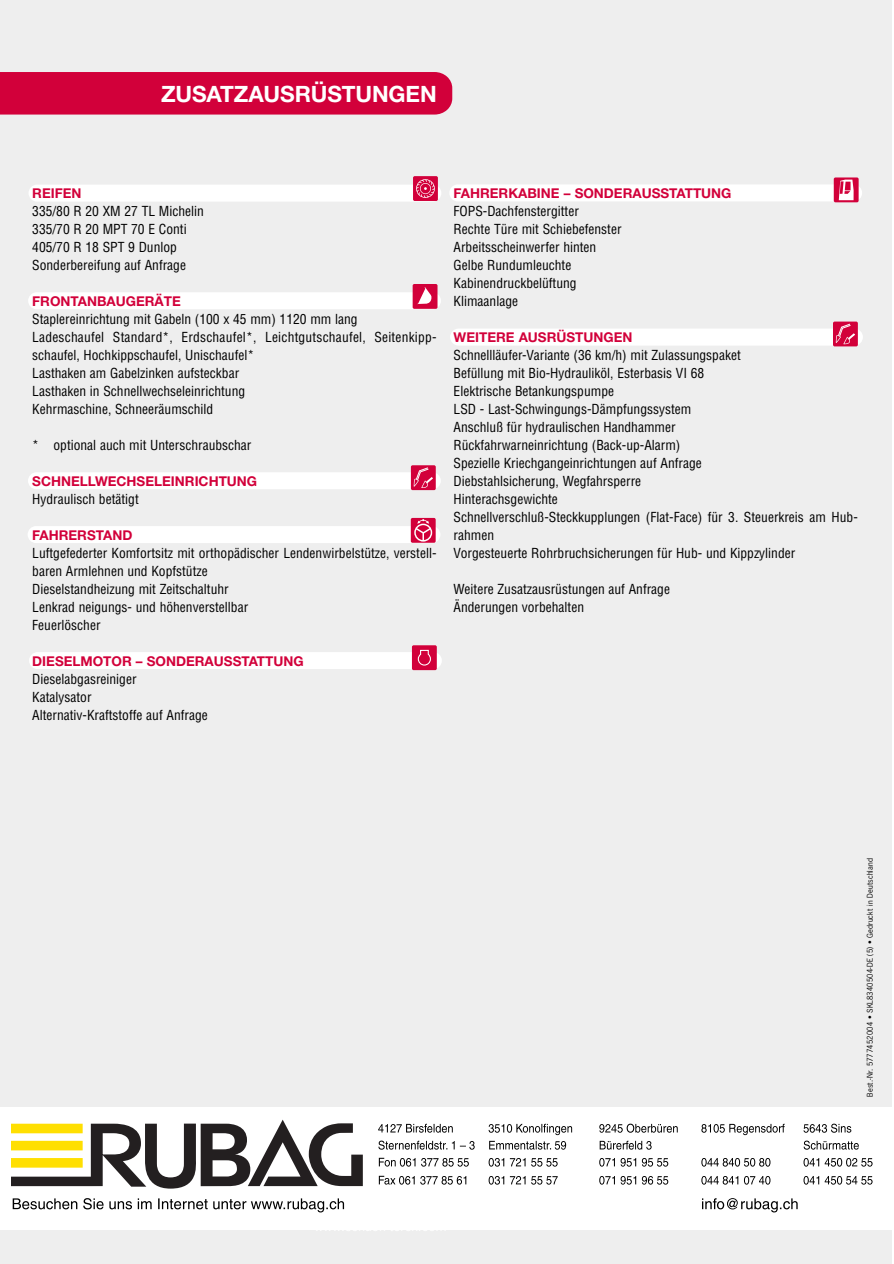
<style>
.page{position:relative;width:894px;height:1264px;background:#fff}
.page>*{position:absolute;margin:0;border:0;box-sizing:border-box;transform-origin:0 0}
.t1{font:700 22.5px "Helvetica Neue";letter-spacing:-.005em;color:#fff}
.t2{font:condensed 13.5px/18px "Helvetica";color:#000}
.t3{font:700 13.5px "Helvetica Neue";color:#d2003a}
.t4{font:7.5px "News Gothic";letter-spacing:.015em;color:#000}
</style>
<div class="page">
<div style="left:0;top:0;width:892px;height:1264px;background:#eee"></div>
<div style="left:0;top:1107px;width:892px;height:122px;background:#fff"></div>
<svg style="left:12px;top:1119px;width:351px;height:69px"></svg>
<div style="left:12px;top:1123px;width:71px;height:10px;background:#ffdf01"></div>
<div style="left:12px;top:1141px;width:71px;height:9px;background:#ffdf01"></div>
<svg style="left:378px;top:1123px;width:480px;height:26px"></svg>
<svg style="left:379px;top:1158px;width:493px;height:8px"></svg>
<svg style="left:379px;top:1176px;width:493px;height:8px"></svg>
<svg style="left:13px;top:1198px;width:784px;height:14px"></svg>
<h1 class="t1" style="left:161px;top:86px;width:277px">ZUSATZAUSRÜSTUNGEN</h1>
<p class="t3" style="left:32px;top:188px;width:51px">REIFEN</p>
<p class="t2" style="left:32px;top:203px;width:173px">335/80 R 20 XM 27 TL Michelin<br>335/70 R 20 MPT 70 E Conti<br>405/70 R 18 SPT 9 Dunlop<br>Sonderbereifung auf Anfrage</p>
<p class="t3" style="left:32px;top:296px;width:150px">FRONTANBAUGERÄTE</p>
<p class="t2" style="left:32px;top:311px;width:405px">Staplereinrichtung mit Gabeln (100 x 45 mm) 1120 mm lang<br>Ladeschaufel Standard*, Erdschaufel*, Leichtgutschaufel, Seitenkipp&shy;schaufel, Hochkippschaufel, Unischaufel*<br>Lasthaken am Gabelzinken aufsteckbar<br>Lasthaken in Schnellwechseleinrichtung<br>Kehrmaschine, Schneeräumschild</p>
<p class="t2" style="left:32px;top:437px;width:221px">* optional auch mit Unterschraubschar</p>
<p class="t3" style="left:32px;top:476px;width:226px">SCHNELLWECHSELEINRICHTUNG</p>
<p class="t2" style="left:32px;top:491px;width:108px">Hydraulisch betätigt</p>
<p class="t3" style="left:32px;top:530px;width:102px">FAHRERSTAND</p>
<p class="t2" style="left:32px;top:545px;width:405px">Luftgefederter Komfortsitz mit orthopädischer Lendenwirbelstütze, verstell&shy;baren Armlehnen und Kopfstütze<br>Dieselstandheizung mit Zeitschaltuhr<br>Lenkrad neigungs- und höhenverstellbar<br>Feuerlöscher</p>
<p class="t3" style="left:32px;top:656px;width:273px">DIESELMOTOR – SONDERAUSSTATTUNG</p>
<p class="t2" style="left:32px;top:671px;width:177px">Dieselabgasreiniger<br>Katalysator<br>Alternativ-Kraftstoffe auf Anfrage</p>
<p class="t3" style="left:453px;top:188px;width:279px">FAHRERKABINE – SONDERAUSSTATTUNG</p>
<p class="t2" style="left:453px;top:203px;width:169px">FOPS-Dachfenstergitter<br>Rechte Türe mit Schiebefenster<br>Arbeitsscheinwerfer hinten<br>Gelbe Rundumleuchte<br>Kabinendruckbelüftung<br>Klimaanlage</p>
<p class="t3" style="left:453px;top:332px;width:180px">WEITERE AUSRÜSTUNGEN</p>
<p class="t2" style="left:453px;top:347px;width:405px">Schnellläufer-Variante (36 km/h) mit Zulassungspaket<br>Befüllung mit Bio-Hydrauliköl, Esterbasis VI 68<br>Elektrische Betankungspumpe<br>LSD - Last-Schwingungs-Dämpfungssystem<br>Anschluß für hydraulischen Handhammer<br>Rückfahrwarneinrichtung (Back-up-Alarm)<br>Spezielle Kriechgangeinrichtungen auf Anfrage<br>Diebstahlsicherung, Wegfahrsperre<br>Hinterachsgewichte<br>Schnellverschluß-Steckkupplungen (Flat-Face) für 3. Steuerkreis am Hub&shy;rahmen<br>Vorgesteuerte Rohrbruchsicherungen für Hub- und Kippzylinder</p>
<p class="t2" style="left:453px;top:581px;width:218px">Weitere Zusatzausrüstungen auf Anfrage<br>Änderungen vorbehalten</p>
<p class="t4" style="left:866px;top:1097px;width:240px;rotate:-90deg">Best.-Nr. 5777452004 • SKL8340504-DE (5) • Gedruckt in Deutschland</p>
</div>
